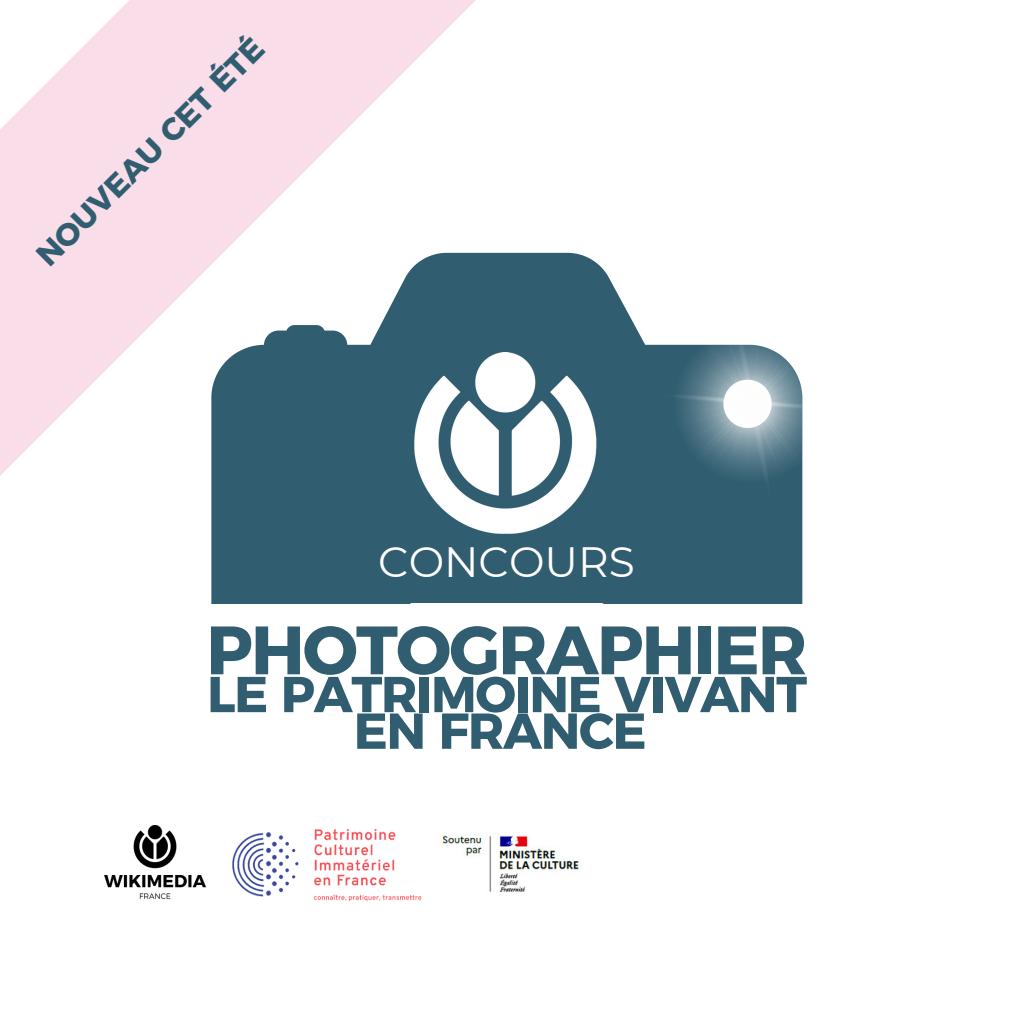
<style>
.page{position:relative;width:1013px;height:1013px;background:#fff}
.page>*{position:absolute;margin:0;border:0;box-sizing:border-box;transform-origin:0 0}
.t1{font:700 68.25px "Montserrat";letter-spacing:-.025em;color:#305d70}
.t2{font:700 50.25px/36.6px "Montserrat";letter-spacing:-.025em;color:#305d70;text-align:center}
.t3{font:42.38px "Montserrat";color:#fff}
.t4{font:700 31.25px "Montserrat";color:#305d70}
</style>
<div class="page">
<img style="left:232px;top:828px;width:348px;height:74px">
<img style="left:104px;top:825px;width:102px;height:75px">
<img style="left:602px;top:603px;width:162px;height:1px">
<svg style="left:211px;top:254px;width:591px;height:349px;fill:#305d70"></svg>
<div style="left:357px;top:346px;width:302px;height:257px;background:#305d70"></div>
<img style="left:580px;top:391px;width:17px;height:104px">
<img style="left:648px;top:291px;width:153px;height:224px">
<svg style="left:0;top:0;width:580px;height:581px"></svg>
<p class="t4" style="left:28px;top:247px;width:309px;rotate:-45deg">NOUVEAU CET ÉTÉ</p>
<p class="t3" style="left:378px;top:536px;width:258px">CONCOURS</p>
<p class="t1" style="left:206px;top:608px;width:602px">PHOTOGRAPHIER</p>
<p class="t2" style="left:207px;top:675px;width:601px">LE PATRIMOINE VIVANT<br>EN FRANCE</p>
</div>
